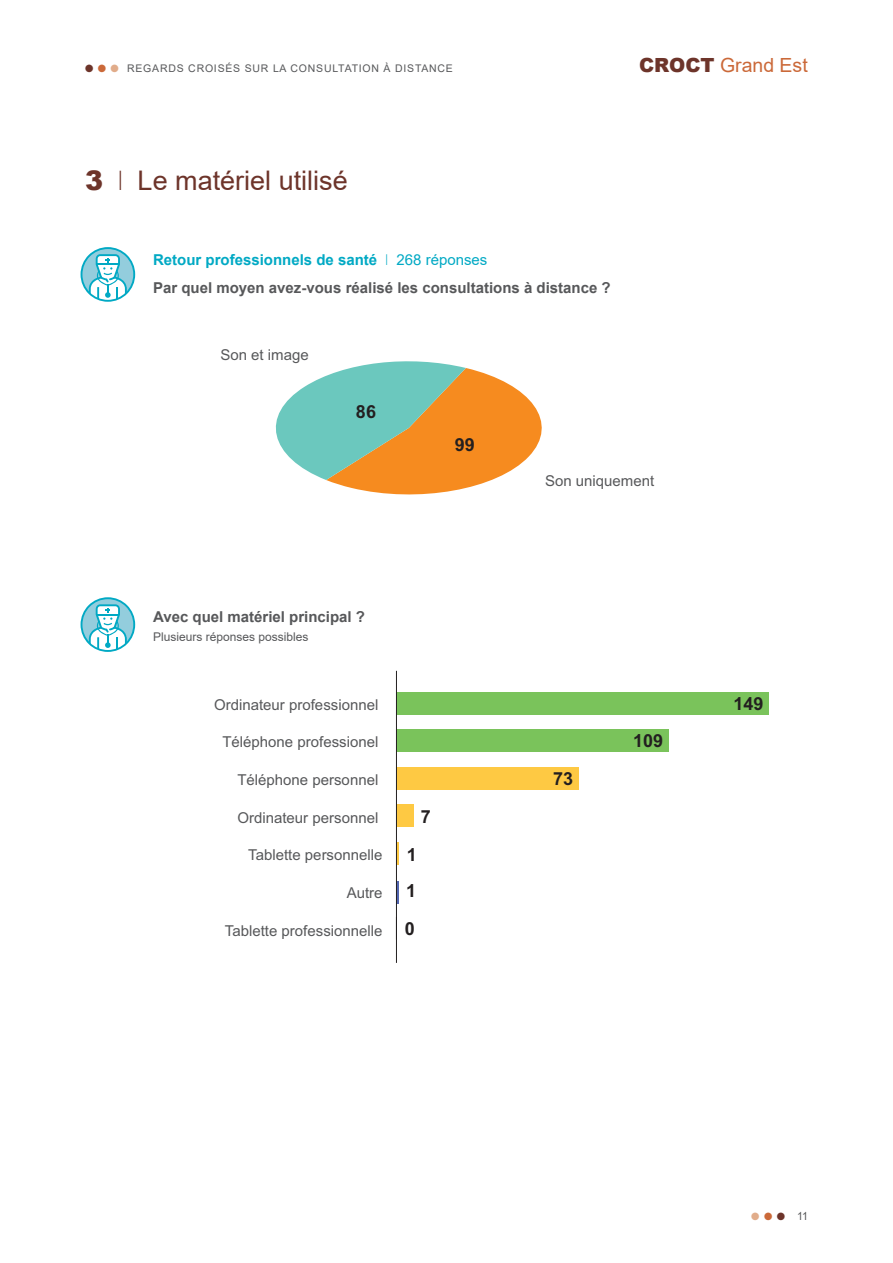
<style>
.page{position:relative;width:893px;height:1263px;background:#fff}
.page>*{position:absolute;margin:0;border:0;box-sizing:border-box;transform-origin:0 0}
.t1{font:27px "Arial";color:#6d342a}
.t2{font:19.5px "Arial";color:#cb6939}
.t3{font:700 18px/35.8px "Arial";color:#231f20}
.t4{font:15px "Arial";color:#57585a}
.t5{font:700 15px "Arial";color:#57585a}
.t6{font:700 15px "Arial";color:#01a9c4}
.t7{font:12px "Arial";color:#57585a}
.t8{font:11.25px "Arial";color:#57585a;scale:.95 1}
.t9{font:10.5px "Arial";letter-spacing:.075em;color:#57585a}
.s1{color:#6d342a}
.s2{color:#cb6939}
.s3{color:#e1ac8a}
.s4{font-weight:900;color:#6d342a}
.s5{font-weight:900}
.s6{font-family:"Helvetica Neue LT Std";font-weight:100}
.s7{font-weight:400}
</style>
<div class="page">
<svg style="left:275px;top:361px;width:267px;height:133px"></svg>
<hr style="left:396px;top:842px;width:3px;height:22px;background:#fec943">
<hr style="left:396px;top:881px;width:3px;height:22px;background:#5165af">
<div style="left:396px;top:804px;width:18px;height:23px;background:#fec943"></div>
<div style="left:396px;top:767px;width:183px;height:22px;background:#fec943"></div>
<div style="left:396px;top:729px;width:273px;height:23px;background:#7ac35b"></div>
<div style="left:396px;top:692px;width:373px;height:22px;background:#7ac35b"></div>
<hr style="left:396px;top:671px;width:1px;height:292px;background:#231f20">
<svg style="left:81px;top:247px;width:54px;height:55px"></svg>
<svg style="left:81px;top:597px;width:54px;height:55px"></svg>
<p class="t9" style="left:85px;top:62px;width:369px"><span class="s1">●</span> <span class="s2">●</span> <span class="s3">●</span> REGARDS CROISÉS SUR LA CONSULTATION À DISTANCE</p>
<p class="t2" style="left:639px;top:55px;width:170px"><span class="s4">CROCT</span> Grand Est</p>
<p class="t1" style="left:85px;top:165px;width:264px"><span class="s5">3</span> <span class="s6">I</span> Le matériel utilisé</p>
<p class="t6" style="left:153px;top:251px;width:336px">Retour professionnels de santé <span class="s6">I</span> <span class="s7">268 réponses</span></p>
<p class="t5" style="left:153px;top:280px;width:459px">Par quel moyen avez-vous réalisé les consultations à distance ?</p>
<p class="t4" style="left:220px;top:349px;width:90px">Son et image</p>
<p class="t3" style="left:356px;top:393px;width:22px">86</p>
<p class="t3" style="left:455px;top:427px;width:22px">99</p>
<p class="t5" style="left:153px;top:608px;width:214px">Avec quel matériel principal ?</p>
<p class="t7" style="left:153px;top:630px;width:157px">Plusieurs réponses possibles</p>
<p class="t4" style="left:214px;top:699px;width:166px">Ordinateur professionnel</p>
<p class="t4" style="left:222px;top:737px;width:157px">Téléphone professionel</p>
<p class="t4" style="left:237px;top:774px;width:142px">Téléphone personnel</p>
<p class="t4" style="left:237px;top:812px;width:142px">Ordinateur personnel</p>
<p class="t4" style="left:248px;top:850px;width:136px">Tablette personnelle</p>
<p class="t4" style="left:347px;top:887px;width:37px">Autre</p>
<p class="t4" style="left:225px;top:925px;width:159px">Tablette professionnelle</p>
<p class="t3" style="left:421px;top:799px;width:12px">7</p>
<p class="t3" style="left:406px;top:837px;width:12px">1<br>1</p>
<p class="t3" style="left:405px;top:910px;width:12px">0</p>
<p class="t4" style="left:545px;top:475px;width:111px">Son uniquement</p>
<p class="t3" style="left:553px;top:761px;width:22px">73</p>
<p class="t3" style="left:633px;top:723px;width:32px">109</p>
<p class="t3" style="left:733px;top:686px;width:32px">149</p>
<p class="t8" style="left:751px;top:1210px;width:61px"><span class="s3">●</span><span class="s2">●</span><span class="s1">●</span> 11</p>
</div>
